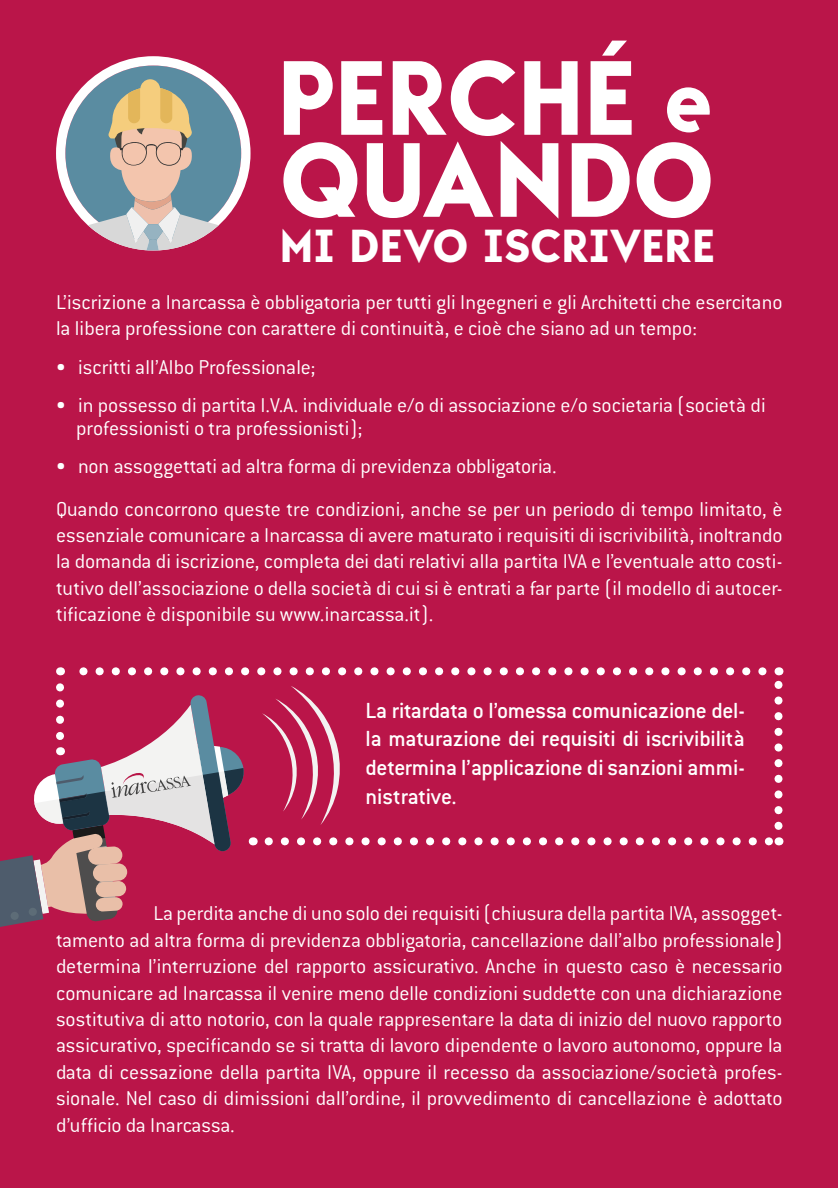
<style>
.page{position:relative;width:838px;height:1188px;background:#fff}
.page>*{position:absolute;margin:0;border:0;box-sizing:border-box;transform-origin:0 0}
.t1{font:110.6px/82px "Beika";letter-spacing:-.005em;color:#fff}
.t2{font:86.6px "Beika";color:#fff}
.t3{font:48.6px "Beika";letter-spacing:.01em;color:#fff}
.t4{font:500 24px/28.8px "Conduit ITC";letter-spacing:-.01em;color:#fff;text-align:justify}
.t5{font:300 22px/26.4px "Conduit ITC";letter-spacing:-.005em;color:#fff}
</style>
<div class="page">
<div style="left:0;top:0;width:837px;height:1188px;background:#ba1549"></div>
<svg style="left:268px;top:837px;width:502px;height:8px"></svg>
<svg style="left:79px;top:667px;width:683px;height:8px"></svg>
<svg style="left:774px;top:667px;width:8px;height:159px"></svg>
<svg style="left:262px;top:686px;width:78px;height:139px"></svg>
<svg style="left:56px;top:56px;width:194px;height:194px"></svg>
<svg style="left:0;top:687px;width:244px;height:240px"></svg>
<h1 class="t1" style="left:277px;top:57px;width:438px">PERCHÉ<br>QUANDO</h1>
<h3 class="t3" style="left:279px;top:219px;width:437px">MI DEVO ISCRIVERE</h3>
<p class="t5" style="left:56px;top:289px;width:727px">L’iscrizione a Inarcassa è obbligatoria per tutti gli Ingegneri e gli Architetti che esercitano la libera professione con carattere di continuità, e cioè che siano ad un tempo:</p>
<p class="t5" style="left:56px;top:354px;width:261px">• iscritti all’Albo Professionale;</p>
<p class="t5" style="left:76px;top:394px;width:690px;line-height:22.4px;text-indent:-20px">• in possesso di partita I.V.A. individuale e/o di associazione e/o societaria (società di professionisti o tra professionisti);</p>
<p class="t5" style="left:56px;top:445px;width:727px;line-height:42.4px">• non assoggettati ad altra forma di previdenza obbligatoria.<br>Quando concorrono queste tre condizioni, anche se per un periodo di tempo limitato, è</p>
<p class="t5" style="left:56px;top:522px;width:727px;text-align:justify">essenziale comunicare a Inarcassa di avere maturato i requisiti di iscrivibilità, inoltrando la domanda di iscrizione, completa dei dati relativi alla partita IVA e l’eventuale atto costi&shy;tutivo dell’associazione o della società di cui si è entrati a far parte (il modello di autocer&shy;tificazione è disponibile su www.inarcassa.it).</p>
<h2 class="t2" style="left:664px;top:54px;width:49px">e</h2>
<p class="t4" style="left:365px;top:695px;width:381px">La ritardata o l’omessa comunicazione del&shy;la maturazione dei requisiti di iscrivibilità determina l’applicazione di sanzioni ammi&shy;nistrative.</p>
<p class="t5" style="left:56px;top:900px;width:727px;text-align:justify;text-indent:97px">La perdita anche di uno solo dei requisiti (chiusura della partita IVA, assogget&shy;tamento ad altra forma di previdenza obbligatoria, cancellazione dall’albo professionale) determina l’interruzione del rapporto assicurativo. Anche in questo caso è necessario comunicare ad Inarcassa il venire meno delle condizioni suddette con una dichiarazione sostitutiva di atto notorio, con la quale rappresentare la data di inizio del nuovo rapporto assicurativo, specificando se si tratta di lavoro dipendente o lavoro autonomo, oppure la data di cessazione della partita IVA, oppure il recesso da associazione/società profes&shy;sionale. Nel caso di dimissioni dall’ordine, il provvedimento di cancellazione è adottato d’ufficio da Inarcassa.</p>
</div>
